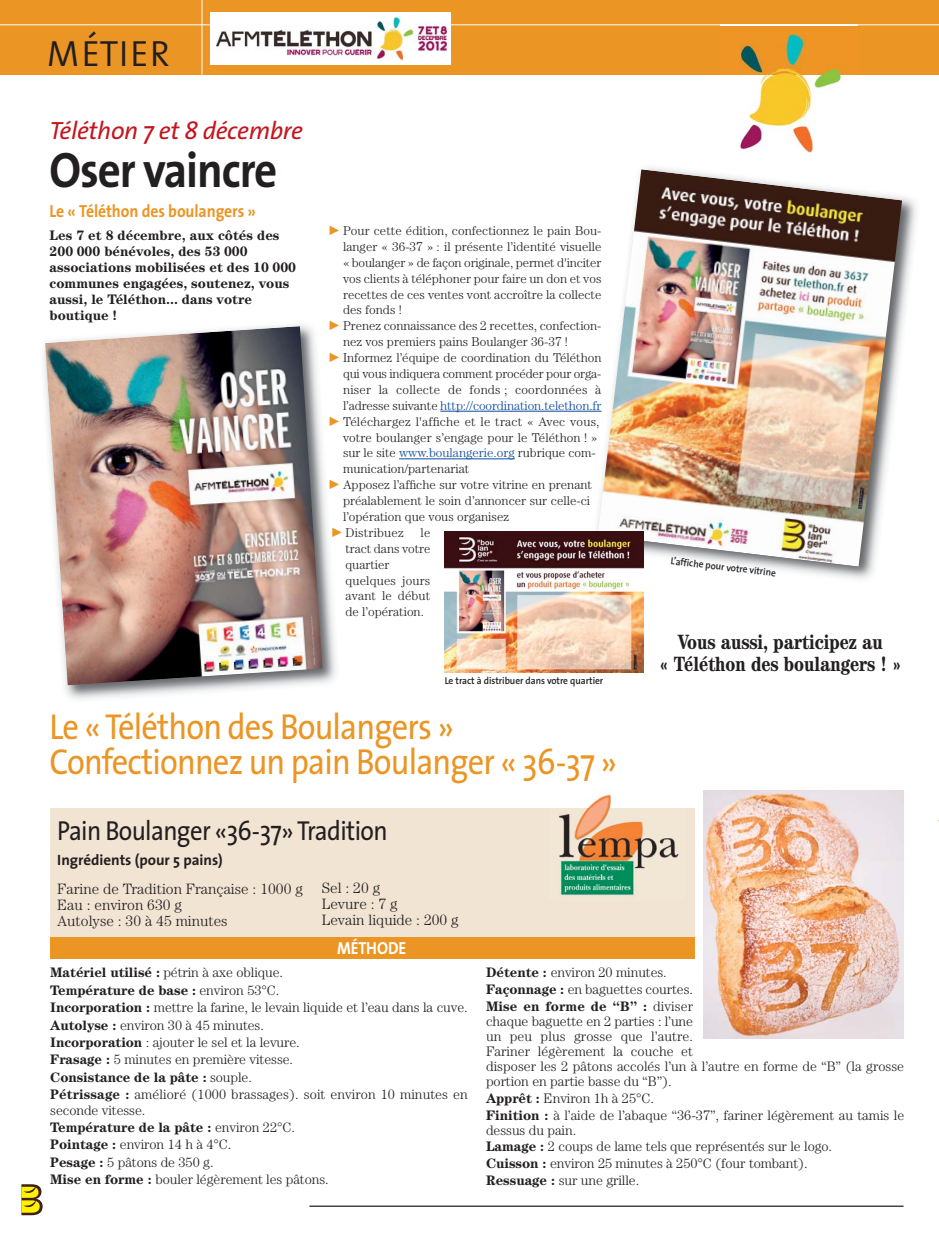
<style>
.page{position:relative;width:939px;height:1241px;background:#fff}
.page>*{position:absolute;margin:0;border:0;box-sizing:border-box;transform-origin:0 0}
.t1{font:700 50px "The Sans";letter-spacing:-.025em;color:#231f20;scale:.9 1}
.t2{font:47.5px "The Sans Light Caps";letter-spacing:-.025em;color:#231f20;scale:.95 1}
.t3{font:36.25px/35px "The Sans";letter-spacing:-.025em;color:#eb9525;scale:.9 1}
.t4{font:27.5px "The Sans";letter-spacing:-.025em;color:#231f20;scale:.9 1}
.t5{font:italic 25px "The Sans";letter-spacing:-.015em;color:#c4151c}
.t6{font:700 condensed 20.62px/22.5px "Century Std";color:#231f20;text-align:center}
.t7{font:700 17.5px "The Sans";letter-spacing:-.005em;color:#eb9525;scale:.9 1}
.t8{font:700 17.5px "The Sans";letter-spacing:-.005em;color:#fff;scale:.9 1}
.t9{font:300 15px/16.2px "Century Std";color:#231f20}
.t10{font:700 15px "The Sans";color:#231f20}
.t11{font:300 13.75px/17.4px "Century Std";letter-spacing:-.005em;color:#231f20}
.t12{font:700 13.75px/15.9px "Century Std";color:#231f20}
.t13{font:300 12.75px/15.9px "Century Std";color:#231f20}
.t14{font:600 10px "The Sans";letter-spacing:-.005em;color:#231f20;scale:.95 1}
.s1{font-family:"Mathematical Pi Six";font-weight:400;color:#eb9525}
.s2{color:#0c499c}
.s3{font-weight:700}
</style>
<div class="page">
<svg style="left:21px;top:1184px;width:22px;height:30px"></svg>
<div style="left:50px;top:808px;width:645px;height:129px;background:#f1e4d3"></div>
<div style="left:0;top:0;width:939px;height:74px;background:#eb9525"></div>
<hr style="left:0;top:25px;width:939px;height:1px;background:#fff">
<img style="left:558px;top:794px;width:121px;height:101px">
<hr style="left:202px;top:0;width:1px;height:74px;background:#fff">
<hr style="left:309px;top:1205px;width:595px;height:1px;background:#231f20">
<div style="left:50px;top:937px;width:645px;height:21px;background:#eb9525"></div>
<img style="left:704px;top:790px;width:200px;height:248px">
<hr style="left:440px;top:411px;width:161px;height:1px;background:#0c499c">
<hr style="left:399px;top:458px;width:116px;height:1px;background:#0c499c">
<img style="left:211px;top:13px;width:240px;height:51px">
<img style="left:43px;top:325px;width:293px;height:375px">
<img style="left:45px;top:326px;width:277px;height:359px">
<img style="left:591px;top:167px;width:325px;height:412px">
<img style="left:598px;top:169px;width:304px;height:397px">
<img style="left:720px;top:24px;width:137px;height:129px">
<img style="left:720px;top:25px;width:137px;height:1px">
<img style="left:445px;top:531px;width:198px;height:142px">
<h2 class="t2" style="left:45px;top:11px;width:134px">métier</h2>
<h3 class="t5" style="left:50px;top:116px;width:255px">Téléthon 7 et 8 décembre</h3>
<h1 class="t1" style="left:50px;top:144px;width:255px">Oser vaincre</h1>
<p class="t7" style="left:50px;top:202px;width:231px">Le « Téléthon des boulangers »</p>
<p class="t12" style="left:50px;top:229px;width:248px">Les 7 et 8 décembre, aux côtés des<br>200 000 bénévoles, des 53 000 associations mobilisées et des 10 000 communes engagées, soutenez, vous aussi, le Téléthon... dans votre boutique !</p>
<p class="t13" style="left:343px;top:224px;width:260px;text-align:justify;text-indent:-14px"><span class="s1">-</span> Pour cette édition, confectionnez le pain Bou&shy;langer « 36-37 » : il présente l’identité visuelle « boulanger » de façon originale, permet d'inciter vos clients à téléphoner pour faire un don et vos recettes de ces ventes vont accroître la collecte des fonds !</p>
<p class="t13" style="left:343px;top:319px;width:260px;text-indent:-14px"><span class="s1">-</span> Prenez connaissance des 2 recettes, confection&shy;nez vos premiers pains Boulanger 36-37 !</p>
<p class="t13" style="left:343px;top:351px;width:260px;text-align:justify;text-indent:-14px"><span class="s1">-</span> Informez l’équipe de coordination du Téléthon qui vous indiquera comment procéder pour orga&shy;niser la collecte de fonds ; coordonnées à l’adresse suivante <span class="s2">http://coordination.telethon.fr</span></p>
<p class="t13" style="left:343px;top:414px;width:258px;text-indent:-14px"><span class="s1">-</span> Téléchargez l'affiche et le tract « Avec vous, votre boulanger s’engage pour le Téléthon ! » sur le site <span class="s2">www.boulangerie.org</span> rubrique com&shy;munication/partenariat</p>
<p class="t13" style="left:343px;top:478px;width:250px;text-indent:-14px"><span class="s1">-</span> Apposez l’affiche sur votre vitrine en prenant préalablement le soin d’annoncer sur celle-ci l’opération que vous organisez</p>
<p class="t13" style="left:332px;top:526px;width:73px"><span class="s1">-</span> Distribuez</p>
<p class="t13" style="left:345px;top:526px;width:87px;text-indent:75px">le tract dans votre quartier quelques jours avant le début de l’opération.</p>
<p class="t14" style="left:445px;top:674px;width:168px">Le tract à distribuer dans votre quartier</p>
<h3 class="t3" style="left:50px;top:712px;width:632px">Le « Téléthon des Boulangers »<br>Confectionnez un pain Boulanger « 36-37 »</h3>
<h3 class="t4" style="left:57px;top:819px;width:368px">Pain Boulanger «36-37» Tradition</h3>
<p class="t10" style="left:57px;top:852px;width:167px">Ingrédients (pour 5 pains)</p>
<p class="t9" style="left:57px;top:881px;width:247px">Farine de Tradition Française : 1000 g<br>Eau : environ 630 g<br>Autolyse : 30 à 45 minutes</p>
<p class="t9" style="left:322px;top:880px;width:138px">Sel : 20 g<br>Levure : 7 g<br>Levain liquide : 200 g</p>
<p class="t14" style="left:672px;top:554px;width:113px;rotate:7deg">L’affiche pour votre vitrine</p>
<h3 class="t6" style="left:659px;top:632px;width:244px">Vous aussi, participez au<br>« Téléthon des boulangers ! »</h3>
<p class="t8" style="left:337px;top:939px;width:78px">MÉTHODE</p>
<p class="t11" style="left:50px;top:965px;width:419px"><span class="s3">Matériel utilisé :</span> pétrin à axe oblique.<br><span class="s3">Température de base :</span> environ 53°C.<br><span class="s3">Incorporation :</span> mettre la farine, le levain liquide et l’eau dans la cuve.<br><span class="s3">Autolyse :</span> environ 30 à 45 minutes.<br><span class="s3">Incorporation</span> : ajouter le sel et la levure.<br><span class="s3">Frasage :</span> 5 minutes en première vitesse.<br><span class="s3">Consistance de la pâte :</span> souple.<br><span class="s3">Pétrissage :</span> amélioré (1000 brassages). soit environ 10 minutes en</p>
<p class="t11" style="left:50px;top:1102px;width:280px">seconde vitesse.<br><span class="s3">Température de la pâte :</span> environ 22°C.<br><span class="s3">Pointage :</span> environ 14 h à 4°C.<br><span class="s3">Pesage :</span> 5 pâtons de 350 g.<br><span class="s3">Mise en forme :</span> bouler légèrement les pâtons.</p>
<p class="t11" style="left:486px;top:965px;width:208px;line-height:16.8px"><span class="s3">Détente :</span> environ 20 minutes.<br><span class="s3">Façonnage :</span> en baguettes courtes.<br><span class="s3">Mise en forme de “B” :</span> diviser</p>
<p class="t11" style="left:486px;top:1015px;width:420px;line-height:15px">chaque baguette en 2 parties : l’une<br>un peu plus grosse que l’autre.<br>Fariner légèrement la couche et<br>disposer les 2 pâtons accolés l’un à l’autre en forme de “B” (la grosse portion en partie basse du “B”).</p>
<p class="t11" style="left:486px;top:1090px;width:420px;line-height:16.8px"><span class="s3">Apprêt :</span> Environ 1h à 25°C.<br><span class="s3">Finition :</span> à l’aide de l’abaque “36-37”, fariner légèrement au tamis le</p>
<p class="t11" style="left:486px;top:1122px;width:348px;line-height:16.8px">dessus du pain.<br><span class="s3">Lamage :</span> 2 coups de lame tels que représentés sur le logo.<br><span class="s3">Cuisson :</span> environ 25 minutes à 250°C (four tombant).<br><span class="s3">Ressuage :</span> sur une grille.</p>
</div>
